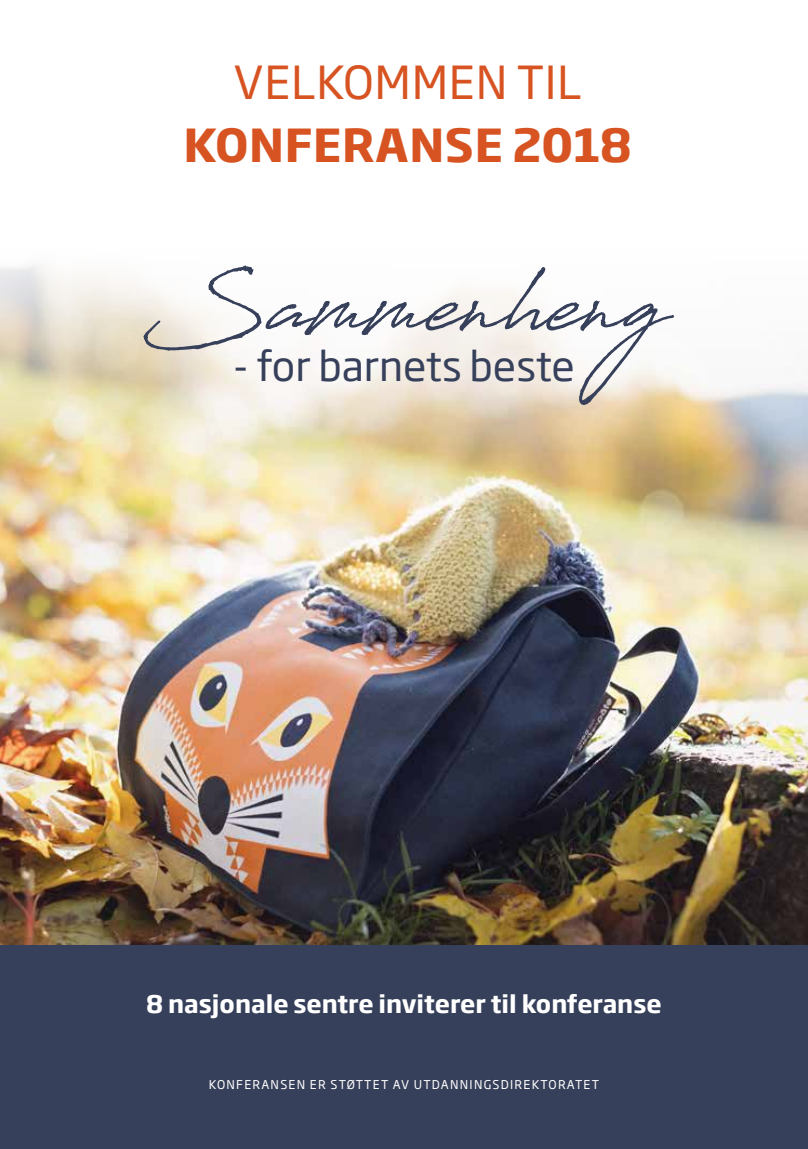
<style>
.page{position:relative;width:808px;height:1149px;background:#fff}
.page>*{position:absolute;margin:0;border:0;box-sizing:border-box;transform-origin:0 0}
.t1{font:97.5px "Antro Vectra";color:#37405a}
.t2{font:700 45px "Soho Gothic Std";letter-spacing:.015em;color:#d75321}
.t3{font:45px "Soho Gothic Std";letter-spacing:.015em;color:#d75321}
.t4{font:40.5px "Soho Gothic Std";color:#37405a}
.t5{font:700 24px "Soho Gothic Std";color:#fff}
.t6{font:12px "Soho Gothic Std";letter-spacing:.105em;color:#fff}
</style>
<div class="page">
<div style="left:0;top:944px;width:808px;height:204px;background:#37405a"></div>
<img style="left:0;top:265px;width:808px;height:679px">
<svg style="left:142px;top:265px;width:533px;height:141px"></svg>
<h2 class="t3" style="left:233px;top:54px;width:350px">VELKOMMEN TIL</h2>
<h2 class="t2" style="left:183px;top:116px;width:450px">KONFERANSE 2018</h2>
<h1 class="t1" style="left:142px;top:236px;width:578px">Sammenheng</h1>
<h3 class="t4" style="left:233px;top:340px;width:344px">- for barnets beste</h3>
<h3 class="t5" style="left:146px;top:987px;width:517px">8 nasjonale sentre inviterer til konferanse</h3>
<p class="t6" style="left:209px;top:1076px;width:392px">KONFERANSEN ER STØTTET AV UTDANNINGSDIREKTORATET</p>
</div>
